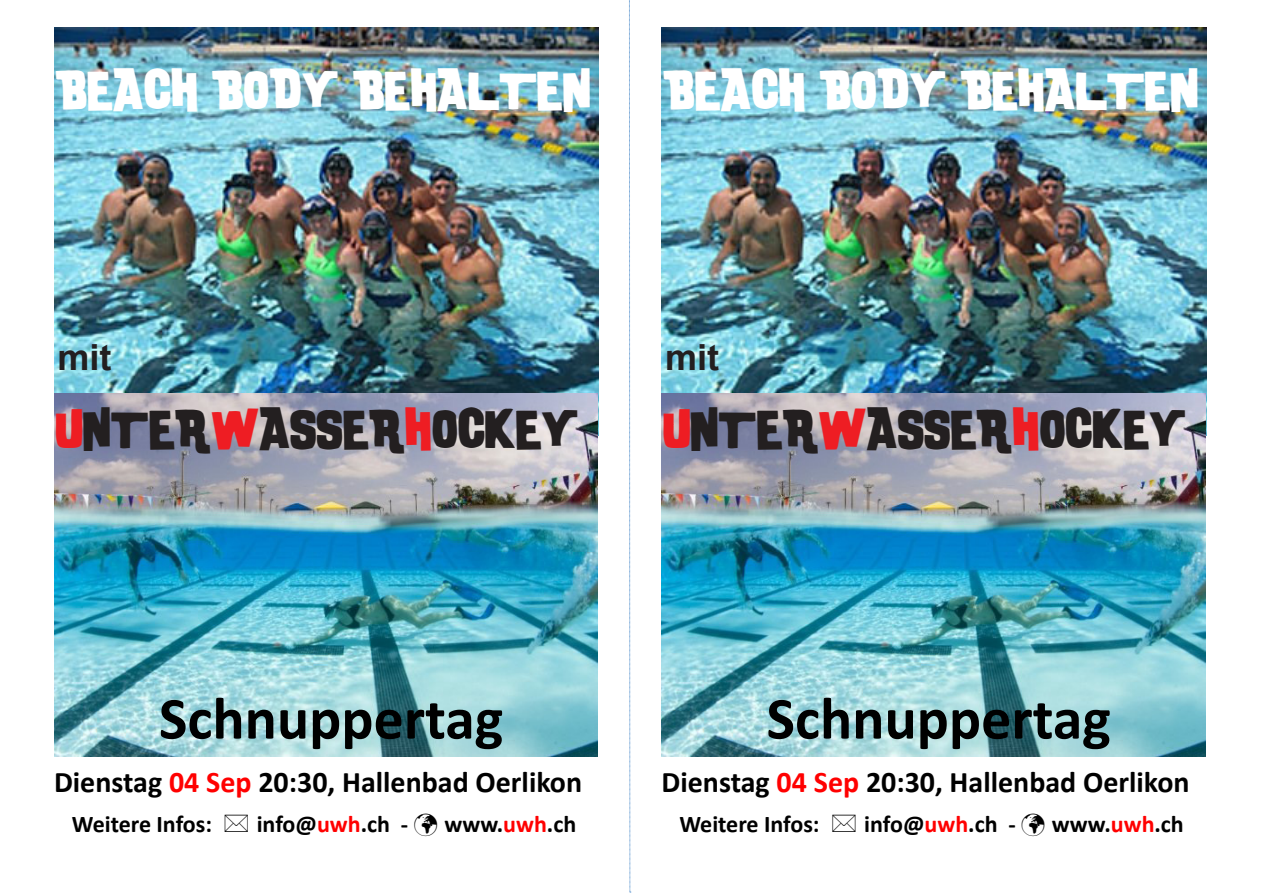
<style>
.page{position:relative;width:1263px;height:893px;background:#fff}
.page>*{position:absolute;margin:0;border:0;box-sizing:border-box;transform-origin:0 0}
.t1{font:700 60px "Calibri";color:#000}
.t2{font:45px "CSD Interlock Caps";color:#231f20}
.t3{font:45px "CSD Interlock Caps";color:#fff}
.t4{font:700 36px "Arial";color:#231f20}
.t5{font:700 30px "Calibri";color:#000}
.t6{font:700 24px "Calibri";color:#000}
.s1{color:#ee1d23}
.s2{color:#f00}
</style>
<div class="page">
<img style="left:54px;top:27px;width:544px;height:366px">
<img style="left:54px;top:393px;width:544px;height:363px">
<svg style="left:629px;top:0;width:2px;height:893px"></svg>
<img style="left:662px;top:27px;width:544px;height:408px">
<img style="left:662px;top:393px;width:543px;height:363px">
<p class="t3" style="left:55px;top:68px;width:537px">BEACH BODY BEHALTEN</p>
<p class="t3" style="left:663px;top:68px;width:537px">BEACH BODY BEHALTEN</p>
<p class="t4" style="left:58px;top:334px;width:56px">mit</p>
<p class="t2" style="left:55px;top:406px;width:524px"><span class="s1">U</span>NTER<span class="s1">W</span>ASSER<span class="s1">H</span>OCKEY</p>
<p class="t4" style="left:665px;top:334px;width:55px">mit</p>
<p class="t2" style="left:663px;top:406px;width:524px"><span class="s1">U</span>NTER<span class="s1">W</span>ASSER<span class="s1">H</span>OCKEY</p>
<p class="t1" style="left:159px;top:680px;width:346px">Schnuppertag</p>
<p class="t1" style="left:766px;top:680px;width:346px">Schnuppertag</p>
<p class="t5" style="left:54px;top:763px;width:530px">Dienstag <span class="s2">04 Sep</span> 20:30, Hallenbad Oerlikon</p>
<p class="t5" style="left:662px;top:763px;width:530px">Dienstag <span class="s2">04 Sep</span> 20:30, Hallenbad Oerlikon</p>
<p class="t6" style="left:72px;top:809px;width:142px">Weitere Infos:</p>
<p class="t6" style="left:257px;top:809px;width:321px">info@<span class="s2">uwh</span>.ch - ✓ www.<span class="s2">uwh</span>.ch</p>
<p class="t6" style="left:679px;top:809px;width:142px">Weitere Infos:</p>
<p class="t6" style="left:864px;top:809px;width:321px">info@<span class="s2">uwh</span>.ch - ✓ www.<span class="s2">uwh</span>.ch</p>
</div>
